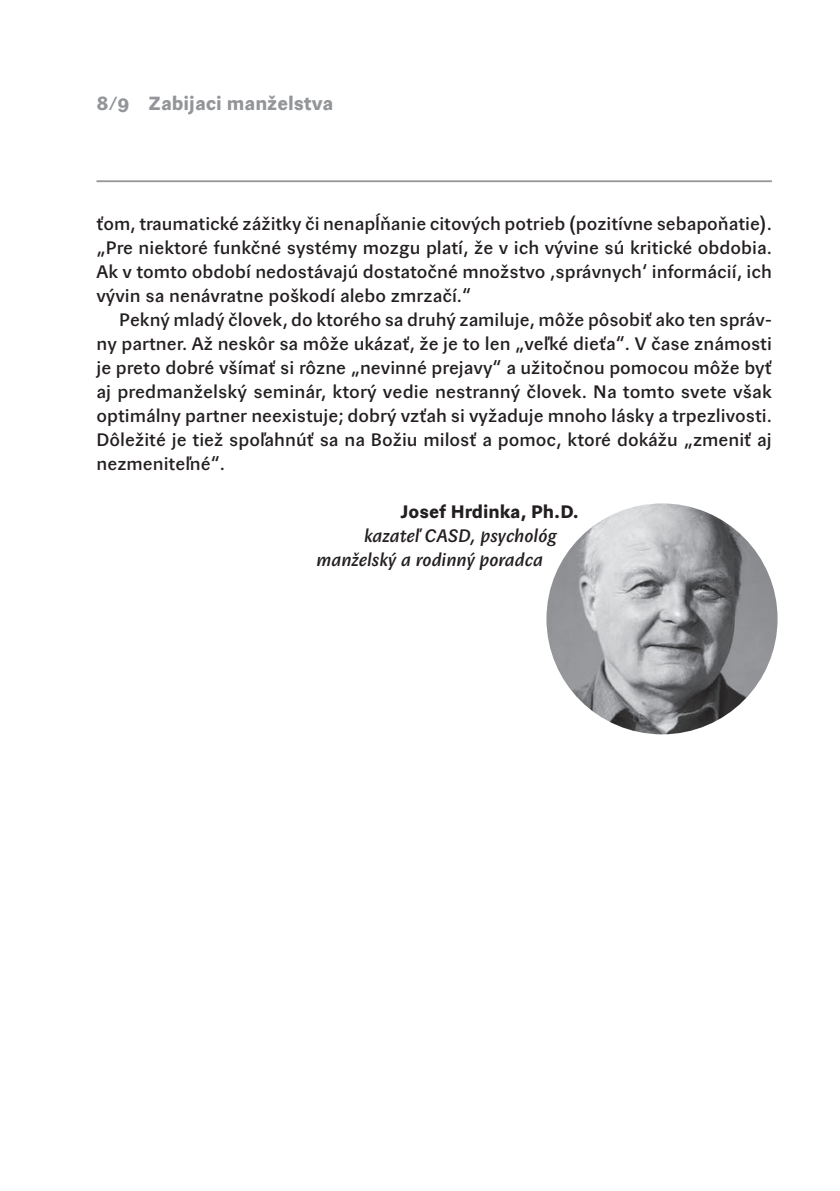
<style>
.page{position:relative;width:840px;height:1191px;background:#fff}
.page>*{position:absolute;margin:0;border:0;box-sizing:border-box;transform-origin:0 0}
.t1{font:900 19px "Josef Sans";color:#939598}
.t2{font:500 18px/24px "Josef Sans";color:#231f20;text-align:justify}
.t3{font:italic 500 18px/24px "Josef Sans";color:#231f20}
.t4{font:900 18px "Josef Sans";color:#231f20}
.s1{font-weight:500}
</style>
<div class="page">
<hr style="left:96px;top:180px;width:675px;height:2px;background:#939598">
<img style="left:546px;top:503px;width:231px;height:231px;border-radius:115px">
<p class="t1" style="left:96px;top:92px;width:238px">8<span class="s1">/</span>9 Zabijaci manželstva</p>
<p class="t2" style="left:96px;top:212px;width:676px">ťom, traumatické zážitky či nenapĺňanie citových potrieb (pozitívne sebapoňatie). „Pre niektoré funkčné systémy mozgu platí, že v ich vývine sú kritické obdobia.<br>Ak v tomto období nedostávajú dostatočné množstvo ‚správnych‘ informácií, ich vývin sa nenávratne poškodí alebo zmrzačí.“</p>
<p class="t2" style="left:96px;top:308px;width:676px;text-indent:23px">Pekný mladý človek, do ktorého sa druhý zamiluje, môže pôsobiť ako ten správ&shy;ny partner. Až neskôr sa môže ukázať, že je to len „veľké dieťa“. V čase známosti je preto dobré všímať si rôzne „nevinné prejavy“ a užitočnou pomocou môže byť aj predmanželský seminár, ktorý vedie nestranný človek. Na tomto svete však optimálny partner neexistuje; dobrý vzťah si vyžaduje mnoho lásky a trpezlivosti.<br>Dôležité je tiež spoľahnúť sa na Božiu milosť a pomoc, ktoré dokážu „zmeniť aj nezmeniteľné“.</p>
<p class="t4" style="left:400px;top:501px;width:180px">Josef Hrdinka, Ph.D.</p>
<p class="t3" style="left:316px;top:524px;width:242px;text-indent:47px">kazateľ CASD, psychológ manželský a rodinný poradca</p>
</div>
